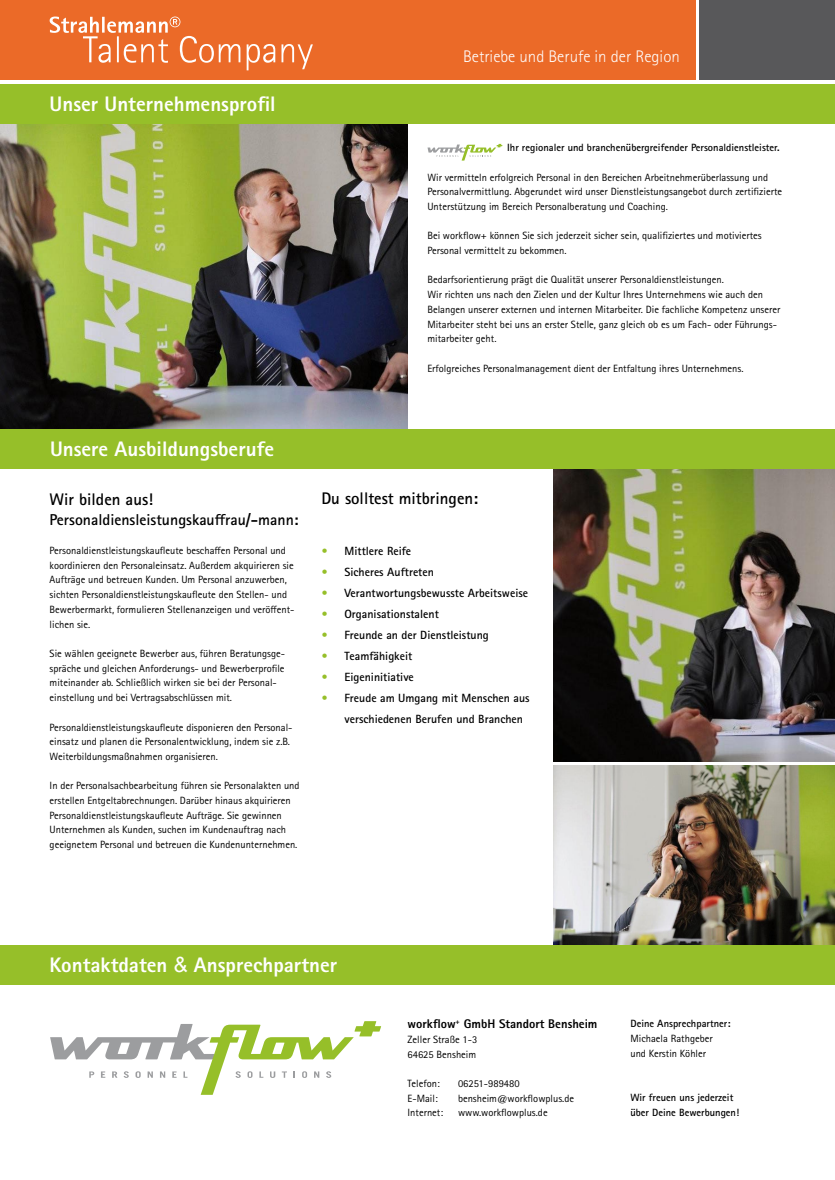
<style>
.page{position:relative;width:835px;height:1180px;background:#fff}
.page>*{position:absolute;margin:0;border:0;box-sizing:border-box;transform-origin:0 0}
.t1{font:800 21px "Rotis Sans Serif Pro";color:#fff}
.t2{font:700 16.8px "Rotis Sans Serif Pro";color:#000}
.t3{font:300 16.8px "Rotis Sans Serif Pro";color:#fff}
.t4{font:700 15.75px "Rotis Sans Serif Pro";color:#000}
.t5{font:800 12.6px "Rotis Sans Serif Pro";color:#000}
.t6{font:700 11.9px/21px "Rotis Sans Serif Pro";color:#000}
.t7{font:10.5px/14.7px "Rotis Sans Serif Pro";color:#000}
.t8{font:700 10.5px/14.7px "Rotis Sans Serif Pro";color:#000}
.s1{color:#96bf29}
.s2{font-family:"Arial";font-weight:400}
</style>
<div class="page">
<div style="left:0;top:0;width:694px;height:79px;background:#eb6a28"></div>
<div style="left:699px;top:0;width:135px;height:79px;background:#58585a"></div>
<svg style="left:50px;top:17px;width:263px;height:53px"></svg>
<img style="left:0;top:124px;width:407px;height:305px">
<div style="left:0;top:84px;width:834px;height:40px;background:#96bf29"></div>
<svg style="left:50px;top:1021px;width:331px;height:74px"></svg>
<svg style="left:427px;top:144px;width:75px;height:17px"></svg>
<img style="left:553px;top:468px;width:281px;height:293px">
<div style="left:0;top:429px;width:834px;height:39px;background:#96bf29"></div>
<img style="left:553px;top:765px;width:281px;height:180px">
<div style="left:0;top:945px;width:834px;height:39px;background:#96bf29"></div>
<h1 class="t1" style="left:50px;top:91px;width:227px">Unser Unternehmensprofil</h1>
<h2 class="t3" style="left:463px;top:47px;width:218px">Betriebe und Berufe in der Region</h2>
<p class="t8" style="left:507px;top:140px;width:274px">Ihr regionaler und branchenübergreifender Personaldienstleister.</p>
<p class="t7" style="left:427px;top:170px;width:356px">Wir vermitteln erfolgreich Personal in den Bereichen Arbeitnehmerüberlassung und<br>Personalvermittlung. Abgerundet wird unser Dienstleistungsangebot durch zertifizierte<br>Unterstützung im Bereich Personalberatung und Coaching.</p>
<p class="t7" style="left:427px;top:228px;width:336px">Bei workflow+ können Sie sich jederzeit sicher sein, qualifiziertes und motiviertes<br>Personal vermittelt zu bekommen.</p>
<p class="t7" style="left:427px;top:273px;width:354px">Bedarfsorientierung prägt die Qualität unserer Personaldienstleistungen.<br>Wir richten uns nach den Zielen und der Kultur Ihres Unternehmens wie auch den Belangen unserer externen und internen Mitarbeiter. Die fachliche Kompetenz unserer Mitarbeiter steht bei uns an erster Stelle, ganz gleich ob es um Fach- oder Führungs&shy;mitarbeiter geht.</p>
<p class="t7" style="left:427px;top:361px;width:317px">Erfolgreiches Personalmanagement dient der Entfaltung ihres Unternehmens.</p>
<h1 class="t1" style="left:50px;top:435px;width:226px">Unsere Ausbildungsberufe</h1>
<h2 class="t2" style="left:50px;top:488px;width:105px">Wir bilden aus!</h2>
<h3 class="t4" style="left:50px;top:509px;width:250px">Personaldiensleistungskauffrau/-mann:</h3>
<p class="t7" style="left:50px;top:543px;width:246px">Personaldienstleistungskaufleute beschaffen Personal und koordinieren den Personaleinsatz. Außerdem akquirieren sie Aufträge und betreuen Kunden. Um Personal anzuwerben, sichten Personaldienstleistungskaufleute den Stellen- und Bewerbermarkt, formulieren Stellenanzeigen und veröffent&shy;lichen sie.</p>
<p class="t7" style="left:50px;top:646px;width:237px">Sie wählen geeignete Bewerber aus, führen Beratungsge&shy;spräche und gleichen Anforderungs- und Bewerberprofile miteinander ab. Schließlich wirken sie bei der Personal&shy;einstellung und bei Vertragsabschlüssen mit.</p>
<p class="t7" style="left:50px;top:719px;width:244px">Personaldienstleistungskaufleute disponieren den Personal&shy;einsatz und planen die Personalentwicklung, indem sie z.B.<br>Weiterbildungsmaßnahmen organisieren.</p>
<p class="t7" style="left:50px;top:778px;width:251px">In der Personalsachbearbeitung führen sie Personalakten und erstellen Entgeltabrechnungen. Darüber hinaus akquirieren Personaldienstleistungskaufleute Aufträge. Sie gewinnen Unternehmen als Kunden, suchen im Kundenauftrag nach geeignetem Personal und betreuen die Kundenunternehmen.</p>
<h2 class="t2" style="left:321px;top:487px;width:158px">Du solltest mitbringen:</h2>
<p class="t6" style="left:321px;top:540px;width:91px"><span class="s1">•</span> Mittlere Reife</p>
<p class="t6" style="left:321px;top:561px;width:114px"><span class="s1">•</span> Sicheres Auftreten</p>
<p class="t6" style="left:321px;top:582px;width:208px"><span class="s1">•</span> Verantwortungsbewusste Arbeitsweise</p>
<p class="t6" style="left:321px;top:603px;width:119px"><span class="s1">•</span> Organisationstalent</p>
<p class="t6" style="left:321px;top:624px;width:169px"><span class="s1">•</span> Freunde an der Dienstleistung</p>
<p class="t6" style="left:321px;top:645px;width:92px"><span class="s1">•</span> Teamfähigkeit</p>
<p class="t6" style="left:321px;top:666px;width:94px"><span class="s1">•</span> Eigeninitiative</p>
<p class="t6" style="left:344px;top:687px;width:187px;text-indent:-23px"><span class="s1">•</span> Freude am Umgang mit Menschen aus verschiedenen Berufen und Branchen</p>
<h1 class="t1" style="left:50px;top:952px;width:289px">Kontaktdaten <span class="s2">&amp;</span> Ansprechpartner</h1>
<p class="t5" style="left:407px;top:1016px;width:191px">workflow<sup>+</sup> GmbH Standort Bensheim</p>
<p class="t7" style="left:407px;top:1032px;width:71px">Zeller Straße 1-3<br>64625 Bensheim</p>
<p class="t7" style="left:407px;top:1076px;width:34px">Telefon:</p>
<p class="t7" style="left:458px;top:1076px;width:63px">06251-989480</p>
<p class="t7" style="left:407px;top:1091px;width:32px">E-Mail:</p>
<p class="t7" style="left:458px;top:1091px;width:118px">bensheim@workflowplus.de</p>
<p class="t7" style="left:407px;top:1105px;width:37px">Internet:</p>
<p class="t7" style="left:458px;top:1105px;width:91px">www.workflowplus.de</p>
<p class="t8" style="left:630px;top:1016px;width:101px">Deine Ansprechpartner:</p>
<p class="t7" style="left:630px;top:1031px;width:84px">Michaela Rathgeber und Kerstin Köhler</p>
<p class="t8" style="left:630px;top:1090px;width:110px">Wir freuen uns jederzeit über Deine Bewerbungen!</p>
</div>
